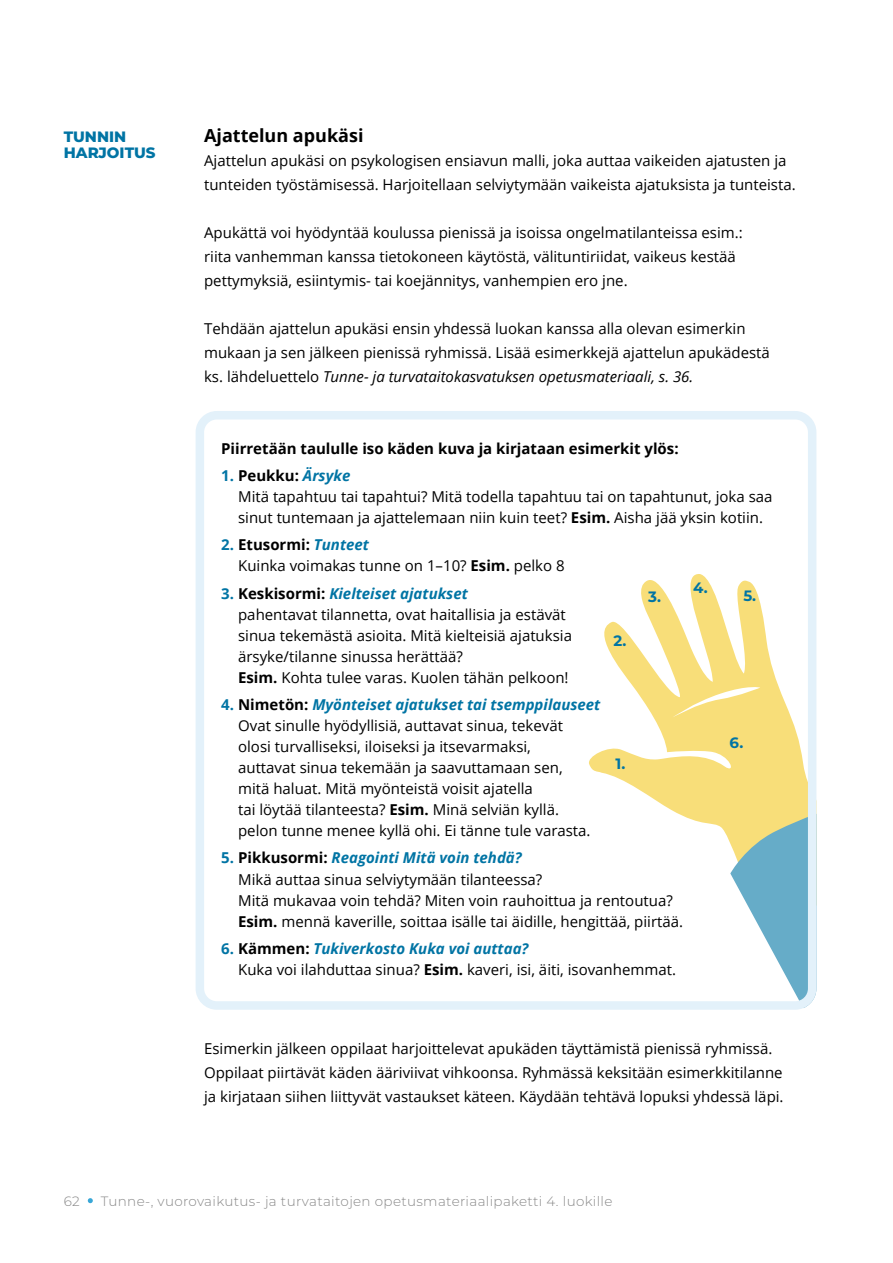
<style>
.page{position:relative;width:893px;height:1263px;background:#fff}
.page>*{position:absolute;margin:0;border:0;box-sizing:border-box;transform-origin:0 0}
.Otsikko_H3{font:700 18px "Open Sans";color:#000}
.bullets_leipis_numer{font:15px/21px "Open Sans";color:#000}
.Leipis{font:15px/24px "Open Sans";color:#000}
.Leipis-2{font:700 15px "Open Sans";color:#000}
.Otsikko_H2{font:800 15px/16.5px "Montserrat";color:#0074a4}
.t1{font:700 15px "Montserrat";color:#0074a4}
.t2{font:300 13.5px "Montserrat";letter-spacing:.025em;color:#878787}
.s1{font-style:italic}
.s2{font-weight:700;color:#0074a4}
.s3{font-weight:700}
.s4{font-weight:700;font-style:italic;color:#0074a4}
</style>
<div class="page">
<svg style="left:589px;top:574px;width:217px;height:269px;fill:#f8de79"></svg>
<svg style="left:730px;top:809px;width:76px;height:191px"></svg>
<div style="left:196px;top:411px;width:620px;height:599px;border:9px solid #e3f1fa;border-radius:17px"></div>
<svg style="left:88px;top:1198px;width:5px;height:5px"></svg>
<h2 class="Otsikko_H2" style="left:64px;top:127px;width:93px">TUNNIN<br>HARJOITUS</h2>
<h3 class="Otsikko_H3" style="left:204px;top:122px;width:161px">Ajattelun apukäsi</h3>
<p class="Leipis" style="left:204px;top:148px;width:593px">Ajattelun apukäsi on psykologisen ensiavun malli, joka auttaa vaikeiden ajatusten ja tunteiden työstämisessä. Harjoitellaan selviytymään vaikeista ajatuksista ja tunteista.</p>
<p class="Leipis" style="left:204px;top:220px;width:540px">Apukättä voi hyödyntää koulussa pienissä ja isoissa ongelmatilanteissa esim.: riita vanhemman kanssa tietokoneen käytöstä, välituntiriidat, vaikeus kestää pettymyksiä, esiintymis- tai koejännitys, vanhempien ero jne.</p>
<p class="Leipis" style="left:204px;top:316px;width:567px">Tehdään ajattelun apukäsi ensin yhdessä luokan kanssa alla olevan esimerkin mukaan ja sen jälkeen pienissä ryhmissä. Lisää esimerkkejä ajattelun apukädestä ks. lähdeluettelo <span class="s1">Tunne- ja turvataitokasvatuksen opetusmateriaali, s. 36.</span></p>
<p class="Leipis-2" style="left:221px;top:437px;width:459px">Piirretään taululle iso käden kuva ja kirjataan esimerkit ylös:</p>
<p class="bullets_leipis_numer" style="left:238px;top:465px;width:536px;text-indent:-17px"><span class="s2">1.</span> <span class="s3">Peukku:</span> <span class="s4">Ärsyke<br></span>Mitä tapahtuu tai tapahtui? Mitä todella tapahtuu tai on tapahtunut, joka saa sinut tuntemaan ja ajattelemaan niin kuin teet? <span class="s3">Esim.</span> Aisha jää yksin kotiin.</p>
<p class="bullets_leipis_numer" style="left:238px;top:534px;width:328px;text-indent:-17px"><span class="s2">2.</span> <span class="s3">Etusormi:</span> <span class="s4">Tunteet<br></span>Kuinka voimakas tunne on 1–10? <span class="s3">Esim.</span> pelko 8</p>
<p class="bullets_leipis_numer" style="left:238px;top:582px;width:335px;text-indent:-17px"><span class="s2">3.</span> <span class="s3">Keskisormi:</span> <span class="s4">Kielteiset ajatukset<br></span>pahentavat tilannetta, ovat haitallisia ja estävät sinua tekemästä asioita. Mitä kielteisiä ajatuksia ärsyke/tilanne sinussa herättää?<br><span class="s3">Esim.</span> Kohta tulee varas. Kuolen tähän pelkoon!</p>
<p class="bullets_leipis_numer" style="left:238px;top:694px;width:364px;text-indent:-17px"><span class="s2">4.</span> <span class="s3">Nimetön:</span> <span class="s4">Myönteiset ajatukset tai tsemppilauseet </span>Ovat sinulle hyödyllisiä, auttavat sinua, tekevät<br>olosi turvalliseksi, iloiseksi ja itsevarmaksi,<br>auttavat sinua tekemään ja saavuttamaan sen,<br>mitä haluat. Mitä myönteistä voisit ajatella<br>tai löytää tilanteesta? <span class="s3">Esim.</span> Minä selviän kyllä. pelon tunne menee kyllä ohi. Ei tänne tule varasta.</p>
<p class="bullets_leipis_numer" style="left:238px;top:847px;width:446px;text-indent:-17px"><span class="s2">5.</span> <span class="s3">Pikkusormi:</span> <span class="s4">Reagointi Mitä voin tehdä?<br></span>Mikä auttaa sinua selviytymään tilanteessa?<br>Mitä mukavaa voin tehdä? Miten voin rauhoittua ja rentoutua?<br><span class="s3">Esim.</span> mennä kaverille, soittaa isälle tai äidille, hengittää, piirtää.</p>
<p class="bullets_leipis_numer" style="left:238px;top:937px;width:439px;text-indent:-17px"><span class="s2">6.</span> <span class="s3">Kämmen:</span> <span class="s4">Tukiverkosto Kuka voi auttaa?<br></span>Kuka voi ilahduttaa sinua? <span class="s3">Esim.</span> kaveri, isi, äiti, isovanhemmat.</p>
<p class="t1" style="left:693px;top:577px;width:16px">4.</p>
<p class="t1" style="left:743px;top:585px;width:14px">5.</p>
<p class="t1" style="left:648px;top:585px;width:14px">3.</p>
<p class="t1" style="left:613px;top:629px;width:14px">2.</p>
<p class="t1" style="left:730px;top:731px;width:15px">6.</p>
<p class="t1" style="left:615px;top:753px;width:11px">1.</p>
<p class="Leipis" style="left:204px;top:1036px;width:581px">Esimerkin jälkeen oppilaat harjoittelevat apukäden täyttämistä pienissä ryhmissä.<br>Oppilaat piirtävät käden ääriviivat vihkoonsa. Ryhmässä keksitään esimerkkitilanne ja kirjataan siihen liittyvät vastaukset käteen. Käydään tehtävä lopuksi yhdessä läpi.</p>
<p class="t2" style="left:64px;top:1192px;width:18px">62</p>
<p class="t2" style="left:101px;top:1192px;width:513px">Tunne-, vuorovaikutus- ja turvataitojen opetusmateriaalipaketti 4. luokille</p>
</div>
